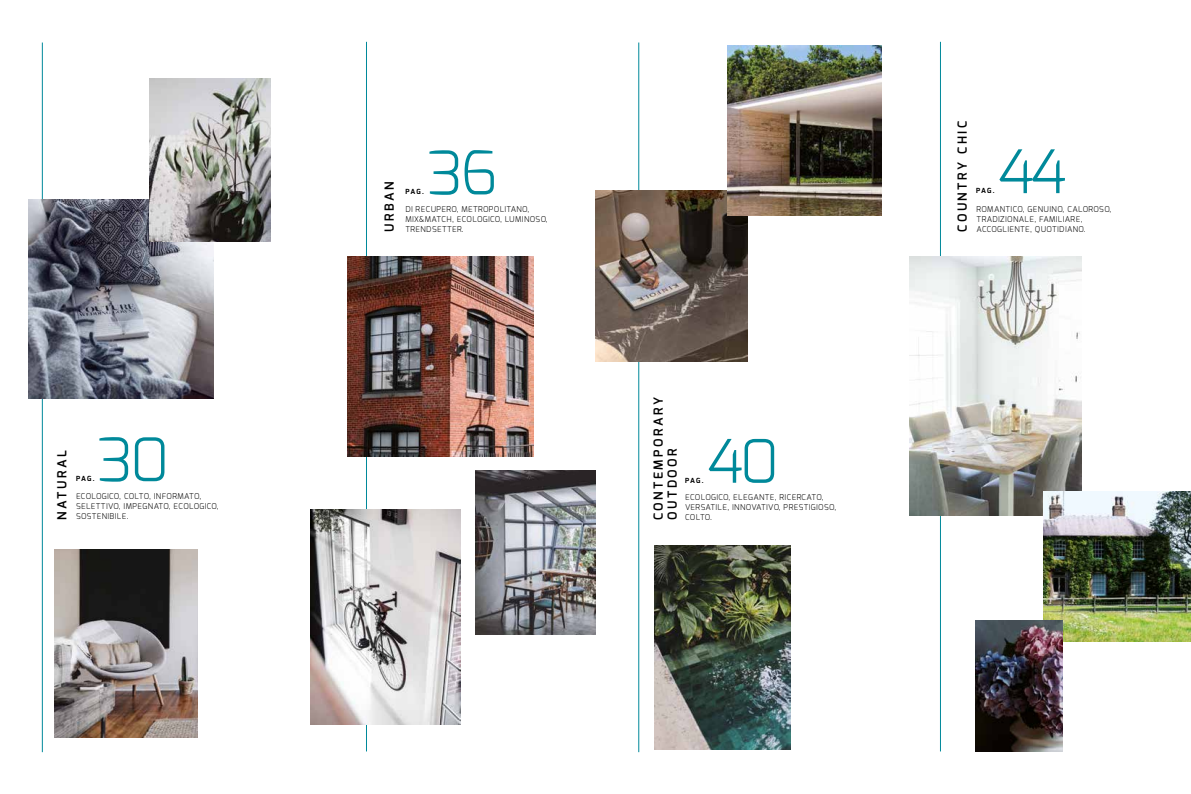
<style>
.page{position:relative;width:1191px;height:794px;background:#fff}
.page>*{position:absolute;margin:0;border:0;box-sizing:border-box;transform-origin:0 0}
.t1{font:300 60px "Exo";letter-spacing:-.05em;color:#00899a}
.t2{font:600 12.5px/14px "Exo";letter-spacing:.2em;color:#000}
.t3{font:300 8px/10px "Exo";letter-spacing:.05em;color:#000}
.t4{font:700 7px "Exo";letter-spacing:.14em;color:#000}
</style>
<div class="page">
<hr style="left:366px;top:42px;width:1px;height:709px;background:#00899a">
<hr style="left:638px;top:43px;width:1px;height:709px;background:#00899a">
<hr style="left:940px;top:42px;width:1px;height:709px;background:#00899a">
<img style="left:596px;top:191px;width:151px;height:170px">
<img style="left:728px;top:45px;width:154px;height:171px">
<img style="left:909px;top:256px;width:172px;height:259px">
<img style="left:655px;top:546px;width:135px;height:203px">
<img style="left:1043px;top:492px;width:148px;height:149px">
<img style="left:975px;top:620px;width:87px;height:131px">
<hr style="left:42px;top:43px;width:1px;height:709px;background:#00899a">
<img style="left:29px;top:200px;width:184px;height:199px">
<img style="left:150px;top:78px;width:120px;height:163px">
<img style="left:54px;top:549px;width:144px;height:188px">
<img style="left:475px;top:471px;width:120px;height:163px">
<img style="left:311px;top:510px;width:150px;height:215px">
<img style="left:347px;top:256px;width:186px;height:200px">
<h2 class="t2" style="left:54px;top:520px;width:71px;rotate:-90deg">NATURAL</h2>
<h1 class="t1" style="left:97px;top:425px;width:73px">30</h1>
<p class="t3" style="left:76px;top:500px;width:144px">SELETTIVO, IMPEGNATO, ECOLOGICO,<br>SOSTENIBILE.</p>
<p class="t4" style="left:76px;top:474px;width:20px">PAG.</p>
<p class="t3" style="left:76px;top:490px;width:127px">ECOLOGICO, COLTO, INFORMATO,</p>
<h1 class="t1" style="left:427px;top:139px;width:72px">36</h1>
<p class="t3" style="left:405px;top:214px;width:144px">MIX&amp;MATCH, ECOLOGICO, LUMINOSO,<br>TRENDSETTER.</p>
<h2 class="t2" style="left:382px;top:231px;width:52px;rotate:-90deg">URBAN</h2>
<p class="t4" style="left:405px;top:188px;width:20px">PAG.</p>
<p class="t3" style="left:405px;top:204px;width:126px">DI RECUPERO, METROPOLITANO,</p>
<h2 class="t2" style="left:651px;top:520px;width:124px;rotate:-90deg">CONTEMPORARY<br>OUTDOOR</h2>
<h1 class="t1" style="left:707px;top:427px;width:73px">40</h1>
<p class="t3" style="left:685px;top:502px;width:153px">VERSATILE, INNOVATIVO, PRESTIGIOSO,</p>
<p class="t4" style="left:685px;top:476px;width:20px">PAG.</p>
<p class="t3" style="left:685px;top:492px;width:140px">ECOLOGICO, ELEGANTE, RICERCATO,</p>
<p class="t3" style="left:685px;top:512px;width:28px">COLTO.</p>
<h2 class="t2" style="left:954px;top:231px;width:112px;rotate:-90deg">COUNTRY CHIC</h2>
<h1 class="t1" style="left:998px;top:137px;width:70px">44</h1>
<p class="t3" style="left:976px;top:204px;width:136px">ROMANTICO, GENUINO, CALOROSO,<br>TRADIZIONALE, FAMILIARE,<br>ACCOGLIENTE, QUOTIDIANO.</p>
<p class="t4" style="left:976px;top:186px;width:20px">PAG.</p>
</div>
